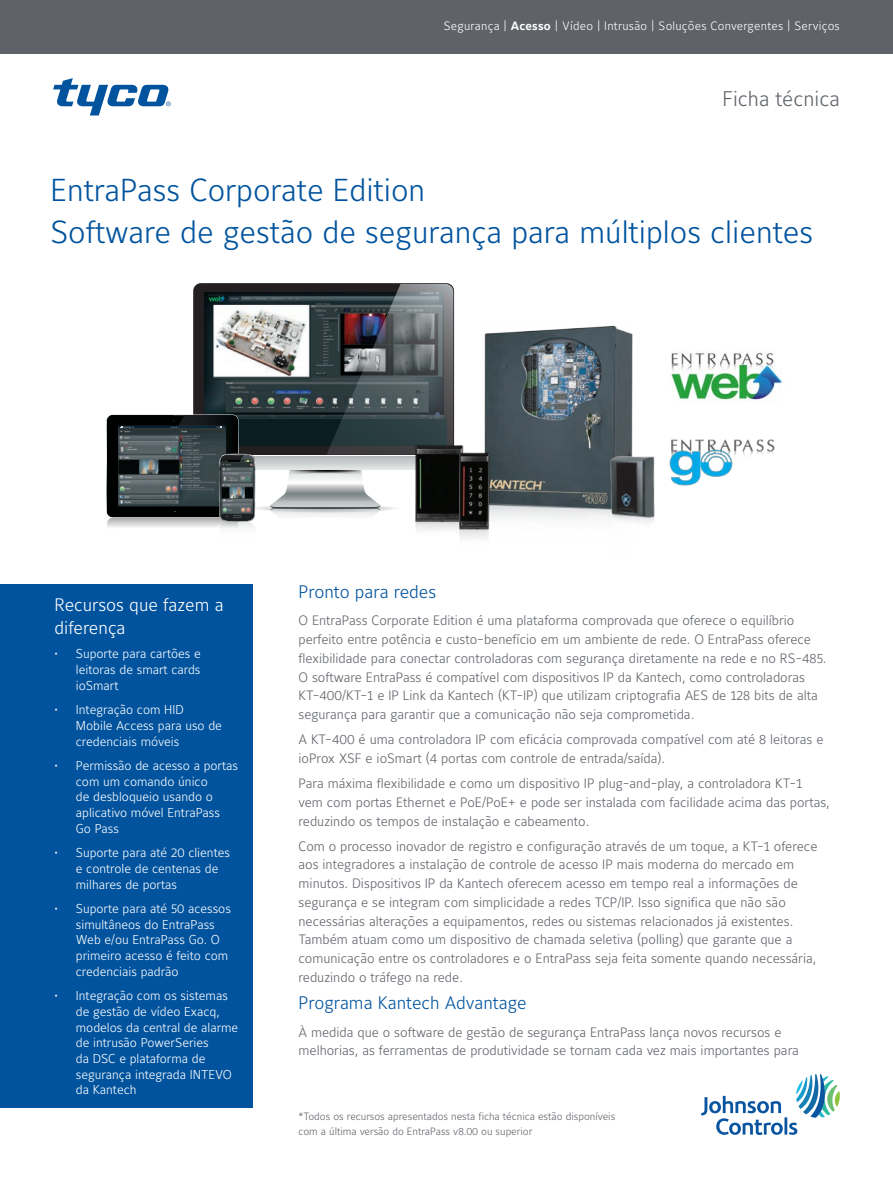
<style>
.page{position:relative;width:893px;height:1188px;background:#fff}
.page>*{position:absolute;margin:0;border:0;box-sizing:border-box;transform-origin:0 0}
.t1{font:300 31.5px/42px "Maurea Jci Lf ML";color:#01539e}
.t2{font:300 21px "Maurea Jci Lf ML";color:#5f6369}
.t3{font:300 18px "Maurea Jci Lf ML";color:#01539e}
.t4{font:300 18px/22.5px "Maurea Jci Lf ML";color:#fff}
.t5{font:300 13.5px/18.8px "Maurea Jci Lf ML";color:#5f6369}
.t6{font:300 12.75px/15.8px "Maurea Jci Lf ML";color:#fff}
.t7{font:300 12px "Maurea Jci Lf ML";letter-spacing:.02em;color:#fff}
.t8{font:300 10.5px/15px "Maurea Jci Lf ML";color:#5f6369}
.s1{font-weight:700}
</style>
<div class="page">
<div style="left:0;top:0;width:893px;height:53px;background:#5f6369"></div>
<svg style="left:701px;top:1074px;width:139px;height:61px"></svg>
<svg style="left:53px;top:78px;width:118px;height:38px"></svg>
<div style="left:0;top:585px;width:252px;height:523px;background:#01539e"></div>
<img style="left:484px;top:325px;width:149px;height:178px">
<svg style="left:106px;top:284px;width:348px;height:244px"></svg>
<img style="left:608px;top:454px;width:47px;height:49px">
<svg style="left:496px;top:503px;width:159px;height:20px"></svg>
<img style="left:408px;top:436px;width:88px;height:102px">
<img style="left:668px;top:352px;width:114px;height:50px">
<img style="left:669px;top:439px;width:106px;height:47px">
<p class="t7" style="left:444px;top:19px;width:397px">Segurança | <span class="s1">Acesso</span> | Vídeo | Intrusão | Soluções Convergentes | Serviços</p>
<h2 class="t2" style="left:722px;top:86px;width:119px">Ficha técnica</h2>
<h1 class="t1" style="left:50px;top:169px;width:764px">EntraPass Corporate Edition<br>Software de gestão de segurança para múltiplos clientes</h1>
<h3 class="t4" style="left:55px;top:593px;width:171px">Recursos que fazem a diferença</h3>
<p class="t6" style="left:76px;top:646px;width:127px;text-align:justify;text-indent:-21px">• Suporte para cartões e leitoras de smart cards ioSmart</p>
<p class="t6" style="left:76px;top:701px;width:148px;text-indent:-21px">• Integração com HID<br>Mobile Access para uso de credenciais móveis</p>
<p class="t6" style="left:76px;top:757px;width:164px;text-indent:-21px">• Permissão de acesso a portas com um comando único<br>de desbloqueio usando o aplicativo móvel EntraPass<br>Go Pass</p>
<p class="t6" style="left:76px;top:844px;width:156px;text-indent:-21px">• Suporte para até 20 clientes e controle de centenas de milhares de portas</p>
<p class="t6" style="left:76px;top:900px;width:157px;text-indent:-21px">• Suporte para até 50 acessos simultâneos do EntraPass<br>Web e/ou EntraPass Go. O primeiro acesso é feito com credenciais padrão</p>
<p class="t6" style="left:76px;top:987px;width:164px;text-indent:-21px">• Integração com os sistemas de gestão de vídeo Exacq, modelos da central de alarme de intrusão PowerSeries<br>da DSC e plataforma de segurança integrada INTEVO da Kantech</p>
<h3 class="t3" style="left:298px;top:581px;width:139px">Pronto para redes</h3>
<p class="t5" style="left:298px;top:611px;width:529px">O EntraPass Corporate Edition é uma plataforma comprovada que oferece o equilíbrio perfeito entre potência e custo-benefício em um ambiente de rede. O EntraPass oferece flexibilidade para conectar controladoras com segurança diretamente na rede e no RS-485.<br>O software EntraPass é compatível com dispositivos IP da Kantech, como controladoras KT-400/KT-1 e IP Link da Kantech (KT-IP) que utilizam criptografia AES de 128 bits de alta segurança para garantir que a comunicação não seja comprometida.</p>
<p class="t5" style="left:298px;top:730px;width:526px">A KT-400 é uma controladora IP com eficácia comprovada compatível com até 8 leitoras e ioProx XSF e ioSmart (4 portas com controle de entrada/saída).</p>
<p class="t5" style="left:298px;top:774px;width:533px">Para máxima flexibilidade e como um dispositivo IP plug-and-play, a controladora KT-1 vem com portas Ethernet e PoE/PoE+ e pode ser instalada com facilidade acima das portas, reduzindo os tempos de instalação e cabeamento.</p>
<p class="t5" style="left:298px;top:836px;width:520px">Com o processo inovador de registro e configuração através de um toque, a KT-1 oferece aos integradores a instalação de controle de acesso IP mais moderna do mercado em minutos. Dispositivos IP da Kantech oferecem acesso em tempo real a informações de segurança e se integram com simplicidade a redes TCP/IP. Isso significa que não são necessárias alterações a equipamentos, redes ou sistemas relacionados já existentes.<br>Também atuam como um dispositivo de chamada seletiva (polling) que garante que a comunicação entre os controladores e o EntraPass seja feita somente quando necessária, reduzindo o tráfego na rede.</p>
<h3 class="t3" style="left:298px;top:992px;width:230px">Programa Kantech Advantage</h3>
<p class="t5" style="left:298px;top:1022px;width:502px">À medida que o software de gestão de segurança EntraPass lança novos recursos e melhorias, as ferramentas de produtividade se tornam cada vez mais importantes para</p>
<p class="t8" style="left:298px;top:1108px;width:318px">*Todos os recursos apresentados nesta ficha técnica estão disponíveis com a última versão do EntraPass v8.00 ou superior</p>
</div>
